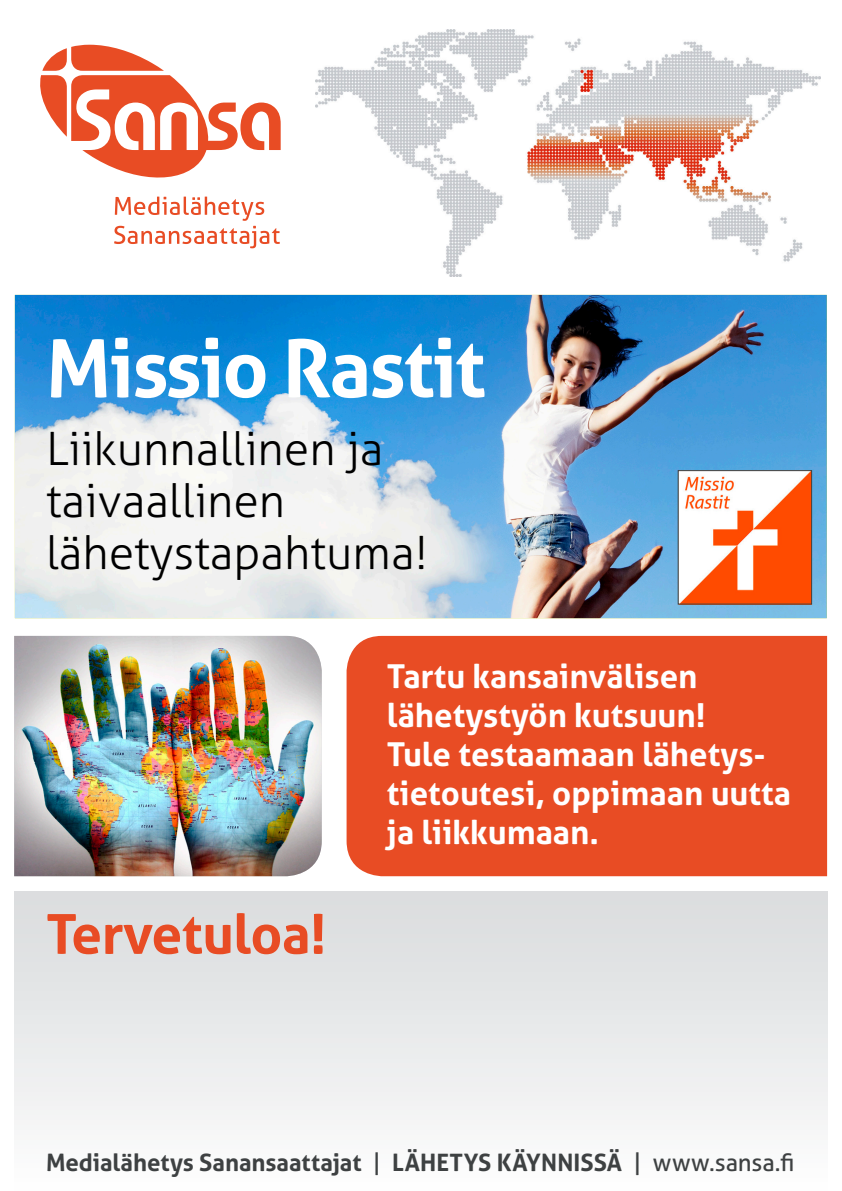
<style>
.page{position:relative;width:842px;height:1191px;background:#fff}
.page>*{position:absolute;margin:0;border:0;box-sizing:border-box;transform-origin:0 0}
.t1{font:700 80px "Aller";letter-spacing:-.025em;color:#fff}
.t2{font:700 55px "Aller";letter-spacing:-.01em;color:#e84c24}
.t3{font:300 46px/52px "Aller";color:#000}
.t4{font:700 33px/39px "Aller";color:#fff}
.t5{font:700 24px "Aller";color:#3e4142}
.s1{font-weight:400}
</style>
<div class="page">
<div style="left:14px;top:891px;width:814px;height:300px;background:linear-gradient(to bottom,#d9dbdc,#fdfdfd)"></div>
<svg style="left:114px;top:197px;width:166px;height:51px"></svg>
<svg style="left:40px;top:45px;width:241px;height:133px"></svg>
<img style="left:315px;top:30px;width:505px;height:246px">
<img style="left:14px;top:636px;width:308px;height:240px">
<img style="left:15px;top:295px;width:812px;height:323px">
<div style="left:347px;top:636px;width:480px;height:240px;background:#e84c24"></div>
<img style="left:680px;top:472px;width:130px;height:130px">
<div style="left:678px;top:470px;width:134px;height:134px;border:1px solid #3e4142"></div>
<h1 class="t1" style="left:46px;top:319px;width:441px">Missio Rastit</h1>
<h3 class="t3" style="left:46px;top:423px;width:383px">Liikunnallinen ja taivaallinen lähetystapahtuma!</h3>
<h2 class="t2" style="left:46px;top:900px;width:282px">Tervetuloa!</h2>
<p class="t4" style="left:387px;top:656px;width:405px">Tartu kansainvälisen lähetystyön kutsuun!<br>Tule testaamaan lähetys&shy;tietoutesi, oppimaan uutta ja liikkumaan.</p>
<p class="t5" style="left:46px;top:1147px;width:750px">Medialähetys Sanansaattajat <span class="s1">|</span> LÄHETYS KÄYNNISSÄ <span class="s1">| www.sansa.fi</span></p>
</div>
